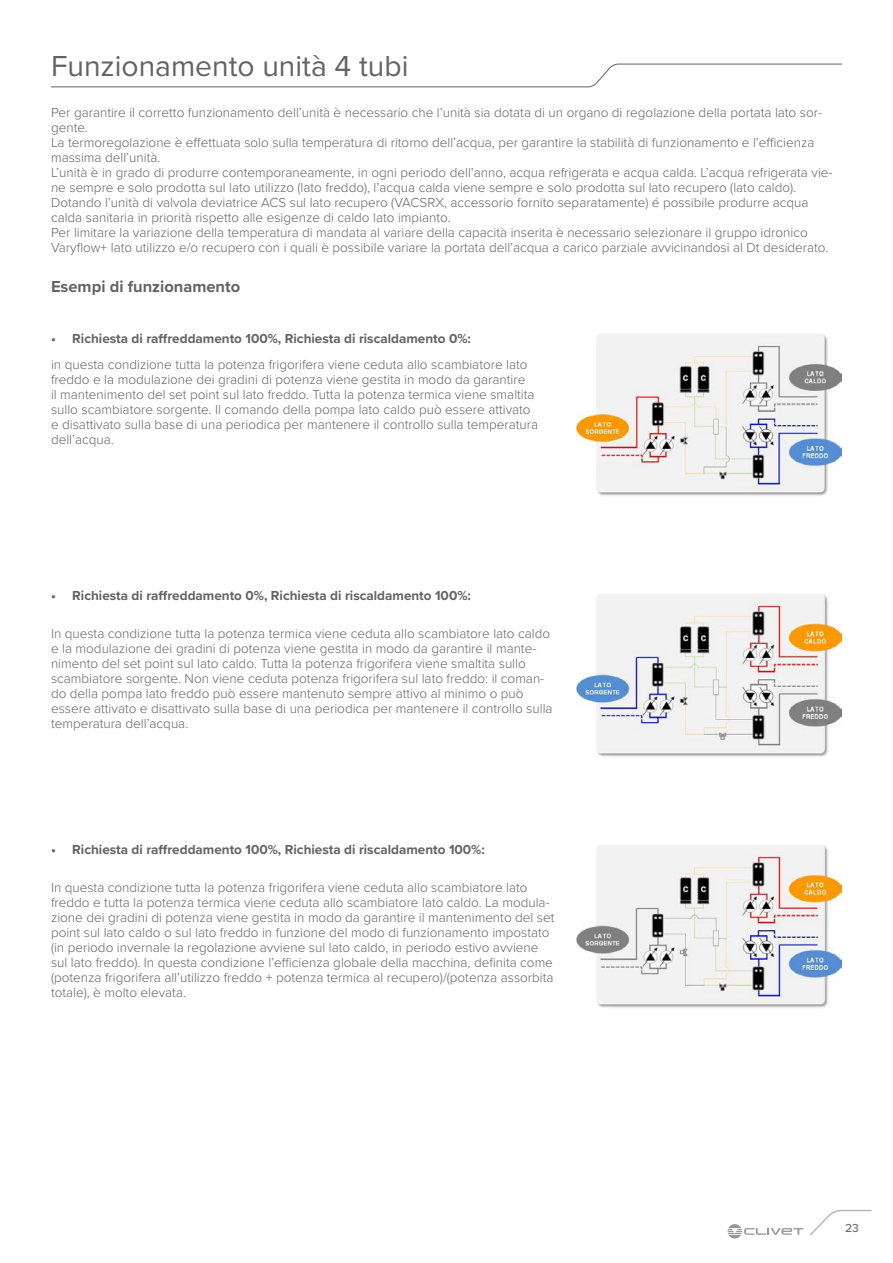
<style>
.page{position:relative;width:893px;height:1263px;background:#fff}
.page>*{position:absolute;margin:0;border:0;box-sizing:border-box;transform-origin:0 0}
.t1{font:30px "Proxima Nova";color:#636366}
.t2{font:700 16.5px "Proxima Nova";color:#636366}
.t3{font:300 13.5px/15px "Proxima Nova";color:#636366}
.t4{font:700 13.5px "Proxima Nova";color:#636366}
.t5{font:500 12px "Proxima Nova";color:#6c6d70}
</style>
<div class="page">
<svg style="left:51px;top:63px;width:791px;height:24px"></svg>
<svg style="left:810px;top:1209px;width:62px;height:26px"></svg>
<svg style="left:728px;top:1224px;width:75px;height:14px"></svg>
<img style="left:576px;top:334px;width:266px;height:162px">
<img style="left:576px;top:594px;width:266px;height:163px">
<img style="left:576px;top:845px;width:266px;height:163px">
<h1 class="t1" style="left:51px;top:44px;width:359px">Funzionamento unità 4 tubi</h1>
<p class="t3" style="left:51px;top:104px;width:783px">Per garantire il corretto funzionamento dell’unità è necessario che l’unità sia dotata di un organo di regolazione della portata lato sor&shy;gente.<br>La termoregolazione è effettuata solo sulla temperatura di ritorno dell’acqua, per garantire la stabilità di funzionamento e l’efficienza massima dell’unità.<br>L’unità è in grado di produrre contemporaneamente, in ogni periodo dell’anno, acqua refrigerata e acqua calda. L’acqua refrigerata vie&shy;ne sempre e solo prodotta sul lato utilizzo (lato freddo), l’acqua calda viene sempre e solo prodotta sul lato recupero (lato caldo).<br>Dotando l’unità di valvola deviatrice ACS sul lato recupero (VACSRX, accessorio fornito separatamente) é possibile produrre acqua calda sanitaria in priorità rispetto alle esigenze di caldo lato impianto.<br>Per limitare la variazione della temperatura di mandata al variare della capacità inserita è necessario selezionare il gruppo idronico Varyflow+ lato utilizzo e/o recupero con i quali è possibile variare la portata dell’acqua a carico parziale avvicinandosi al Dt desiderato.</p>
<p class="t2" style="left:51px;top:274px;width:191px">Esempi di funzionamento</p>
<p class="t4" style="left:51px;top:329px;width:421px">• Richiesta di raffreddamento 100%, Richiesta di riscaldamento 0%:</p>
<p class="t3" style="left:51px;top:357px;width:489px">in questa condizione tutta la potenza frigorifera viene ceduta allo scambiatore lato freddo e la modulazione dei gradini di potenza viene gestita in modo da garantire<br>il mantenimento del set point sul lato freddo. Tutta la potenza termica viene smaltita sullo scambiatore sorgente. Il comando della pompa lato caldo può essere attivato e disattivato sulla base di una periodica per mantenere il controllo sulla temperatura dell’acqua.</p>
<p class="t4" style="left:51px;top:586px;width:421px">• Richiesta di raffreddamento 0%, Richiesta di riscaldamento 100%:</p>
<p class="t3" style="left:51px;top:625px;width:503px">In questa condizione tutta la potenza termica viene ceduta allo scambiatore lato caldo e la modulazione dei gradini di potenza viene gestita in modo da garantire il mante&shy;nimento del set point sul lato caldo. Tutta la potenza frigorifera viene smaltita sullo scambiatore sorgente. Non viene ceduta potenza frigorifera sul lato freddo: il coman&shy;do della pompa lato freddo può essere mantenuto sempre attivo al minimo o può essere attivato e disattivato sulla base di una periodica per mantenere il controllo sulla temperatura dell’acqua.</p>
<p class="t4" style="left:51px;top:840px;width:435px">• Richiesta di raffreddamento 100%, Richiesta di riscaldamento 100%:</p>
<p class="t3" style="left:51px;top:879px;width:505px">In questa condizione tutta la potenza frigorifera viene ceduta allo scambiatore lato freddo e tutta la potenza termica viene ceduta allo scambiatore lato caldo. La modula&shy;zione dei gradini di potenza viene gestita in modo da garantire il mantenimento del set point sul lato caldo o sul lato freddo in funzione del modo di funzionamento impostato (in periodo invernale la regolazione avviene sul lato caldo, in periodo estivo avviene sul lato freddo). In questa condizione l’efficienza globale della macchina, definita come (potenza frigorifera all’utilizzo freddo + potenza termica al recupero)/(potenza assorbita totale), è molto elevata.</p>
<p class="t5" style="left:845px;top:1219px;width:15px">23</p>
</div>
